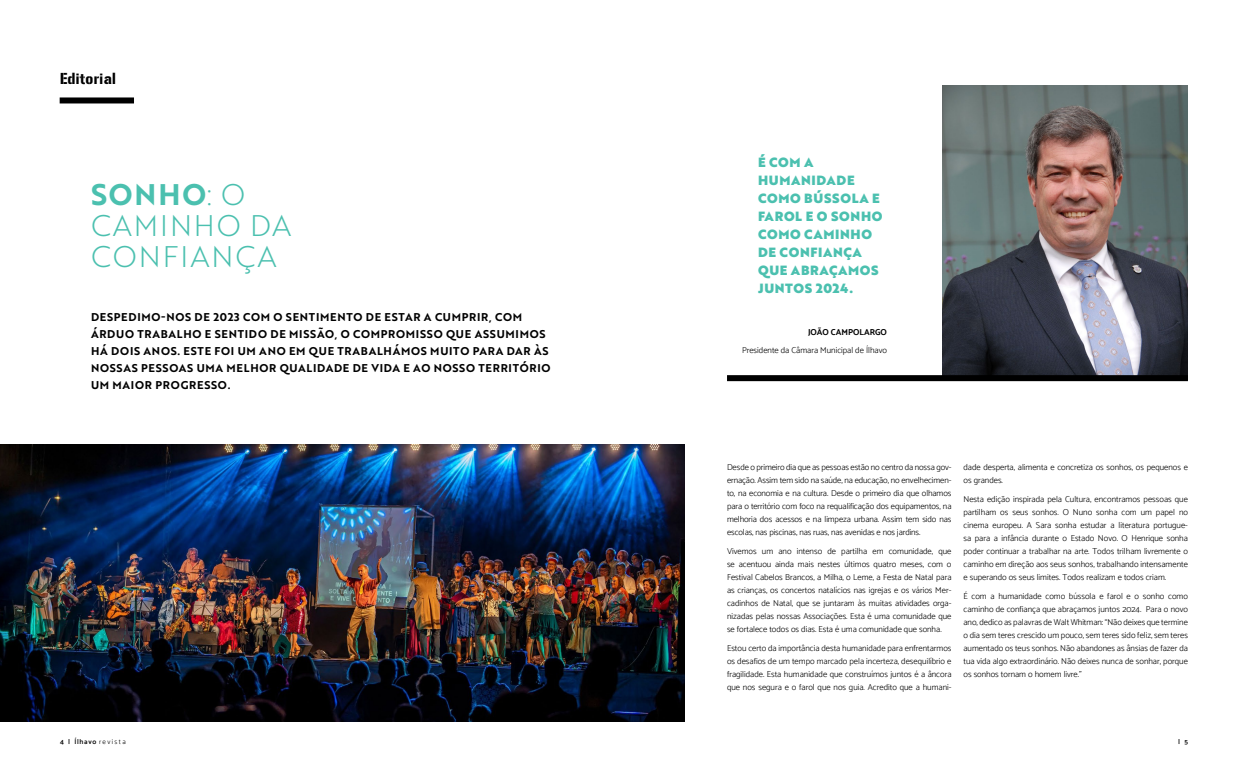
<style>
.page{position:relative;width:1248px;height:766px;background:#fff}
.page>*{position:absolute;margin:0;border:0;box-sizing:border-box;transform-origin:0 0}
.t1{font:29px/31px "Brother 1816 Light";letter-spacing:.065em;color:#4bc0af}
.t2{font:29px "Brother 1816 Bold";letter-spacing:.065em;color:#4bc0af}
.t3{font:14px "Gunplay";letter-spacing:.025em;color:#000}
.t4{font:13px/18px "Brother 1816 Black";letter-spacing:.05em;color:#4bc0af}
.t5{font:11px/17px "Brother 1816 Bold";letter-spacing:.065em;color:#000}
.t6{font:300 8.6px/13px "Catamaran";color:#000;text-align:justify}
.t7{font:700 8.6px "Catamaran";color:#000}
.t8{font:600 7px "Catamaran";letter-spacing:.1em;color:#000}
.s1{font-family:"Brother 1816 Light"}
.s2{font-weight:300}
</style>
<div class="page">
<div style="left:60px;top:97px;width:74px;height:6px;background:#000"></div>
<img style="left:942px;top:85px;width:245px;height:290px">
<div style="left:727px;top:375px;width:460px;height:6px;background:#000"></div>
<img style="left:0;top:444px;width:684px;height:277px">
<h2 class="t3" style="left:60px;top:71px;width:57px">Editorial</h2>
<h1 class="t2" style="left:91px;top:172px;width:156px">SONHO<span class="s1">: O</span></h1>
<h1 class="t1" style="left:91px;top:208px;width:202px">CAMINHO DA<br>CONFIANÇA</h1>
<p class="t5" style="left:91px;top:308px;width:461px">DESPEDIMO-NOS DE 2023 COM O SENTIMENTO DE ESTAR A CUMPRIR, COM ÁRDUO TRABALHO E SENTIDO DE MISSÃO, O COMPROMISSO QUE ASSUMIMOS HÁ DOIS ANOS. ESTE FOI UM ANO EM QUE TRABALHÁMOS MUITO PARA DAR ÀS NOSSAS PESSOAS UMA MELHOR QUALIDADE DE VIDA E AO NOSSO TERRITÓRIO UM MAIOR PROGRESSO.</p>
<h3 class="t4" style="left:758px;top:152px;width:126px">É COM A<br>HUMANIDADE<br>COMO BÚSSOLA E<br>FAROL E O SONHO<br>COMO CAMINHO<br>DE CONFIANÇA<br>QUE ABRAÇAMOS<br>JUNTOS 2024.</h3>
<p class="t7" style="left:808px;top:326px;width:80px">JOÃO CAMPOLARGO</p>
<p class="t6" style="left:742px;top:343px;width:146px">Presidente da Câmara Municipal de Ílhavo</p>
<p class="t6" style="left:727px;top:460px;width:226px">Desde o primeiro dia que as pessoas estão no centro da nossa gov&shy;ernação. Assim tem sido na saúde, na educação, no envelhecimen&shy;to, na economia e na cultura. Desde o primeiro dia que olhamos para o território com foco na requalificação dos equipamentos, na melhoria dos acessos e na limpeza urbana. Assim tem sido nas escolas, nas piscinas, nas ruas, nas avenidas e nos jardins.</p>
<p class="t6" style="left:727px;top:544px;width:226px">Vivemos um ano intenso de partilha em comunidade, que se acentuou ainda mais nestes últimos quatro meses, com o Festival Cabelos Brancos, a Milha, o Leme, a Festa de Natal para as crianças, os concertos natalícios nas igrejas e os vários Mer&shy;cadinhos de Natal, que se juntaram às muitas atividades orga&shy;nizadas pelas nossas Associações. Esta é uma comunidade que se fortalece todos os dias. Esta é uma comunidade que sonha.</p>
<p class="t6" style="left:727px;top:641px;width:226px">Estou certo da importância desta humanidade para enfrentarmos os desafios de um tempo marcado pela incerteza, desequilíbrio e fragilidade. Esta humanidade que construímos juntos é a âncora que nos segura e o farol que nos guia. Acredito que a humani-</p>
<p class="t6" style="left:963px;top:460px;width:226px">dade desperta, alimenta e concretiza os sonhos, os pequenos e os grandes.</p>
<p class="t6" style="left:963px;top:492px;width:226px">Nesta edição inspirada pela Cultura, encontramos pessoas que partilham os seus sonhos. O Nuno sonha com um papel no cinema europeu. A Sara sonha estudar a literatura portugue&shy;sa para a infância durante o Estado Novo. O Henrique sonha poder continuar a trabalhar na arte. Todos trilham livremente o caminho em direção aos seus sonhos, trabalhando intensamente e superando os seus limites. Todos realizam e todos criam.</p>
<p class="t6" style="left:963px;top:589px;width:226px">É com a humanidade como bússola e farol e o sonho como caminho de confiança que abraçamos juntos 2024. Para o novo ano, dedico as palavras de Walt Whitman: “Não deixes que termine o dia sem teres crescido um pouco, sem teres sido feliz, sem teres aumentado os teus sonhos. Não abandones as ânsias de fazer da tua vida algo extraordinário. Não deixes nunca de sonhar, porque os sonhos tornam o homem livre.”</p>
<p class="t8" style="left:60px;top:737px;width:67px">4 | Ílhavo <span class="s2">revista</span></p>
<p class="t8" style="left:1177px;top:737px;width:11px">| 5</p>
</div>
